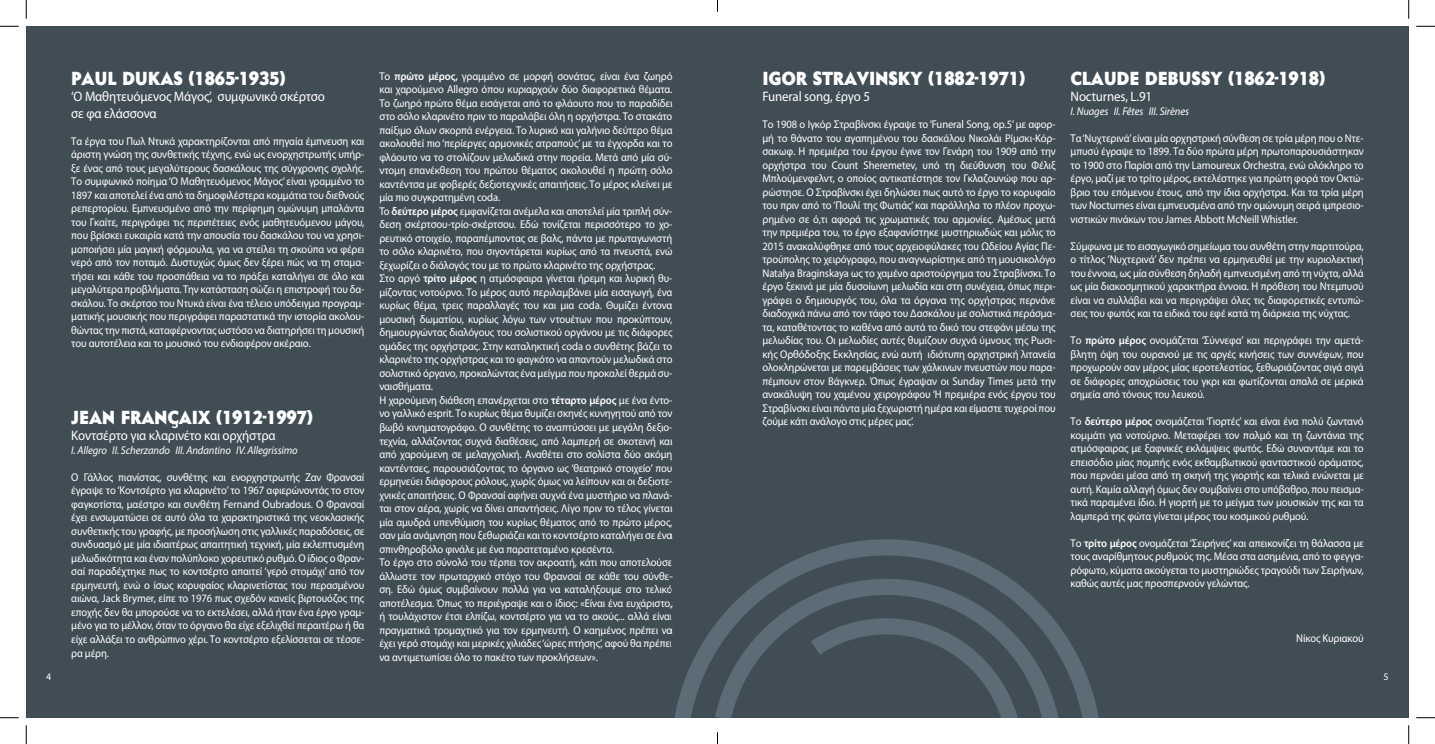
<style>
.page{position:relative;width:1435px;height:744px;background:#fff}
.page>*{position:absolute;margin:0;border:0;box-sizing:border-box;transform-origin:0 0}
.t1{font:18.75px "CF Daphne";letter-spacing:-.01em;color:#fff;scale:.94 1}
.t2{font:13.75px/16.5px "Myriad Pro";letter-spacing:-.01em;color:#fff;scale:.94 1}
.t3{font:11.25px/13.5px "Myriad Pro";letter-spacing:-.01em;color:#fff;text-align:justify;scale:.94 1}
.t4{font:italic 11.25px "Myriad Pro";letter-spacing:-.01em;color:#fff;scale:.94 1}
.t5{font:10px "Myriad Pro";color:#fff}
.s1{font-weight:600}
</style>
<div class="page">
<div style="left:26px;top:26px;width:1382px;height:691px;background:#414d55"></div>
<svg style="left:172px;top:422px;width:6px;height:6px"></svg>
<svg style="left:675px;top:539px;width:424px;height:178px"></svg>
<svg style="left:715px;top:569px;width:364px;height:148px"></svg>
<svg style="left:811px;top:613px;width:225px;height:104px"></svg>
<svg style="left:0;top:25px;width:19px;height:2px"></svg>
<svg style="left:1416px;top:25px;width:18px;height:2px"></svg>
<svg style="left:0;top:717px;width:19px;height:1px"></svg>
<svg style="left:1416px;top:717px;width:18px;height:1px"></svg>
<svg style="left:25px;top:0;width:2px;height:19px"></svg>
<svg style="left:25px;top:725px;width:2px;height:18px"></svg>
<svg style="left:1408px;top:0;width:1px;height:19px"></svg>
<svg style="left:1408px;top:725px;width:1px;height:18px"></svg>
<p class="t5" style="left:46px;top:670px;width:7px">4</p>
<h1 class="t1" style="left:71px;top:69px;width:229px">PAUL DUKAS (1865-1935)</h1>
<p class="t2" style="left:71px;top:88px;width:271px">‘Ο Μαθητευόμενος Μάγος’, συμφωνικό σκέρτσο σε φα ελάσσονα</p>
<p class="t3" style="left:71px;top:134px;width:313px">Τα έργα του Πωλ Ντυκά χαρακτηρίζονται από πηγαία έμπνευση και άριστη γνώση της συνθετικής τέχνης, ενώ ως ενορχηστρωτής υπήρ&shy;ξε ένας από τους μεγαλύτερους δασκάλους της σύγχρονης σχολής.<br>Το συμφωνικό ποίημα ‘Ο Μαθητευόμενος Μάγος’ είναι γραμμένο το 1897 και αποτελεί ένα από τα δημοφιλέστερα κομμάτια του διεθνούς ρεπερτορίου. Εμπνευσμένο από την περίφημη ομώνυμη μπαλάντα του Γκαίτε, περιγράφει τις περιπέτειες ενός μαθητευόμενου μάγου, που βρίσκει ευκαιρία κατά την απουσία του δασκάλου του να χρησι&shy;μοποιήσει μία μαγική φόρμουλα, για να στείλει τη σκούπα να φέρει νερό από τον ποταμό. Δυστυχώς όμως δεν ξέρει πώς να τη σταμα&shy;τήσει και κάθε του προσπάθεια να το πράξει καταλήγει σε όλο και μεγαλύτερα προβλήματα. Την κατάσταση σώζει η επιστροφή του δα&shy;σκάλου. Το σκέρτσο του Ντυκά είναι ένα τέλειο υπόδειγμα προγραμ&shy;ματικής μουσικής που περιγράφει παραστατικά την ιστορία ακολου&shy;θώντας την πιστά, καταφέρνοντας ωστόσο να διατηρήσει τη μουσική του αυτοτέλεια και το μουσικό του ενδιαφέρον ακέραιο.</p>
<h1 class="t1" style="left:71px;top:408px;width:259px">JEAN FRANCAIX (1912-1997)</h1>
<p class="t2" style="left:71px;top:427px;width:219px">Κοντσέρτο για κλαρινέτο και ορχήστρα</p>
<p class="t4" style="left:71px;top:443px;width:242px">Ι. Allegro II. Scherzando III. Andantino IV. Allegrissimo</p>
<p class="t3" style="left:71px;top:470px;width:313px">Ο Γάλλος πιανίστας, συνθέτης και ενορχηστρωτής Ζαν Φρανσαί έγραψε το ‘Κοντσέρτο για κλαρινέτο’ το 1967 αφιερώνοντάς το στον φαγκοτίστα, μαέστρο και συνθέτη Fernand Oubradous. Ο Φρανσαί έχει ενσωματώσει σε αυτό όλα τα χαρακτηριστικά της νεοκλασικής συνθετικής του γραφής, με προσήλωση στις γαλλικές παραδόσεις, σε συνδυασμό με μία ιδιαιτέρως απαιτητική τεχνική, μία εκλεπτυσμένη μελωδικότητα και έναν πολύπλοκο χορευτικό ρυθμό. Ο ίδιος ο Φραν&shy;σαί παραδέχτηκε πως το κοντσέρτο απαιτεί ‘γερό στομάχι’ από τον ερμηνευτή, ενώ ο ίσως κορυφαίος κλαρινετίστας του περασμένου αιώνα, Jack Brymer, είπε το 1976 πως σχεδόν κανείς βιρτουόζος της εποχής δεν θα μπορούσε να το εκτελέσει, αλλά ήταν ένα έργο γραμ&shy;μένο για το μέλλον, όταν το όργανο θα είχε εξελιχθεί περαιτέρω ή θα είχε αλλάξει το ανθρώπινο χέρι. Το κοντσέρτο εξελίσσεται σε τέσσε&shy;ρα μέρη.</p>
<p class="t3" style="left:379px;top:69px;width:313px;text-align:left">Το <span class="s1">πρώτο μέρος,</span> γραμμένο σε μορφή σονάτας, είναι ένα ζωηρό και χαρούμενο Allegro όπου κυριαρχούν δύο διαφορετικά θέματα.<br>Το ζωηρό πρώτο θέμα εισάγεται από το φλάουτο που το παραδίδει στο σόλο κλαρινέτο πριν το παραλάβει όλη η ορχήστρα. Το στακάτο παίξιμο όλων σκορπά ενέργεια. Το λυρικό και γαλήνιο δεύτερο θέμα ακολουθεί πιο ‘περίεργες αρμονικές ατραπούς’ με τα έγχορδα και το φλάουτο να το στολίζουν μελωδικά στην πορεία. Μετά από μία σύ&shy;ντομη επανέκθεση του πρώτου θέματος ακολουθεί η πρώτη σόλο καντέντσα με φοβερές δεξιοτεχνικές απαιτήσεις. Το μέρος κλείνει με μία πιο συγκρατημένη coda.<br>To <span class="s1">δεύτερο μέρος</span> εμφανίζεται ανέμελα και αποτελεί μία τριπλή σύν&shy;δεση σκέρτσου-τρίο-σκέρτσου. Εδώ τονίζεται περισσότερο το χο&shy;ρευτικό στοιχείο, παραπέμποντας σε βαλς, πάντα με πρωταγωνιστή το σόλο κλαρινέτο, που σιγοντάρεται κυρίως από τα πνευστά, ενώ ξεχωρίζει ο διάλογός του με το πρώτο κλαρινέτο της ορχήστρας.<br>Στο αργό <span class="s1">τρίτο μέρος</span> η ατμόσφαιρα γίνεται ήρεμη και λυρική θυ&shy;μίζοντας νοτούρνο. Το μέρος αυτό περιλαμβάνει μία εισαγωγή, ένα κυρίως θέμα, τρεις παραλλαγές του και μια coda. Θυμίζει έντονα μουσική δωματίου, κυρίως λόγω των ντουέτων που προκύπτουν, δημιουργώντας διαλόγους του σολιστικού οργάνου με τις διάφορες ομάδες της ορχήστρας. Στην καταληκτική coda ο συνθέτης βάζει το κλαρινέτο της ορχήστρας και το φαγκότο να απαντούν μελωδικά στο σολιστικό όργανο, προκαλώντας ένα μείγμα που προκαλεί θερμά συ&shy;ναισθήματα.<br>Η χαρούμενη διάθεση επανέρχεται στο <span class="s1">τέταρτο μέρος</span> με ένα έντο&shy;νο γαλλικό esprit. Το κυρίως θέμα θυμίζει σκηνές κυνηγητού από τον βωβό κινηματογράφο. Ο συνθέτης το αναπτύσσει με μεγάλη δεξιο&shy;τεχνία, αλλάζοντας συχνά διαθέσεις, από λαμπερή σε σκοτεινή και από χαρούμενη σε μελαγχολική. Αναθέτει στο σολίστα δύο ακόμη καντέντσες, παρουσιάζοντας το όργανο ως ‘θεατρικό στοιχείο’ που ερμηνεύει διάφορους ρόλους, χωρίς όμως να λείπουν και οι δεξιοτε&shy;χνικές απαιτήσεις. Ο Φρανσαί αφήνει συχνά ένα μυστήριο να πλανά&shy;ται στον αέρα, χωρίς να δίνει απαντήσεις. Λίγο πριν το τέλος γίνεται μία αμυδρά υπενθύμιση του κυρίως θέματος από το πρώτο μέρος, σαν μία ανάμνηση που ξεθωριάζει και το κοντσέρτο καταλήγει σε ένα σπινθηροβόλο φινάλε με ένα παρατεταμένο κρεσέντο.<br>Το έργο στο σύνολό του τέρπει τον ακροατή, κάτι που αποτελούσε άλλωστε τον πρωταρχικό στόχο του Φρανσαί σε κάθε του σύνθε&shy;ση. Εδώ όμως συμβαίνουν πολλά για να καταλήξουμε στο τελικό αποτέλεσμα. Όπως το περιέγραψε και ο ίδιος: «Είναι ένα ευχάριστο, ή τουλάχιστον έτσι ελπίζω, κοντσέρτο για να το ακούς... αλλά είναι πραγματικά τρομαχτικό για τον ερμηνευτή. Ο καημένος πρέπει να έχει γερό στομάχι και μερικές χιλιάδες ‘ώρες πτήσης’, αφού θα πρέπει να αντιμετωπίσει όλο το πακέτο των προκλήσεων».</p>
<h1 class="t1" style="left:762px;top:69px;width:281px">IGOR STRAVINSKY (1882-1971)</h1>
<p class="t2" style="left:762px;top:88px;width:116px">Funeral song, έργο 5</p>
<p class="t3" style="left:762px;top:117px;width:313px">Το 1908 ο Ιγκόρ Στραβίνσκι έγραψε το ‘Funeral Song, op.5’ με αφορ&shy;μή το θάνατο του αγαπημένου του δασκάλου Νικολάι Ρίμσκι-Κόρ&shy;σακωφ. Η πρεμιέρα του έργου έγινε τον Γενάρη του 1909 από την ορχήστρα του Count Sheremetev, υπό τη διεύθυνση του Φέλιξ Μπλούμενφελντ, ο οποίος αντικατέστησε τον Γκλαζουνώφ που αρ&shy;ρώστησε. Ο Στραβίνσκι έχει δηλώσει πως αυτό το έργο το κορυφαίο του πριν από το ‘Πουλί της Φωτιάς’ και παράλληλα το πλέον προχω&shy;ρημένο σε ό,τι αφορά τις χρωματικές του αρμονίες. Αμέσως μετά την πρεμιέρα του, το έργο εξαφανίστηκε μυστηριωδώς και μόλις το 2015 ανακαλύφθηκε από τους αρχειοφύλακες του Ωδείου Αγίας Πε&shy;τρούπολης το χειρόγραφο, που αναγνωρίστηκε από τη μουσικολόγο Natalya Braginskaya ως το χαμένο αριστούργημα του Στραβίνσκι. Το έργο ξεκινά με μία δυσοίωνη μελωδία και στη συνέχεια, όπως περι&shy;γράφει ο δημιουργός του, όλα τα όργανα της ορχήστρας περνάνε διαδοχικά πάνω από τον τάφο του Δασκάλου με σολιστικά περάσμα&shy;τα, καταθέτοντας το καθένα από αυτά το δικό του στεφάνι μέσω της μελωδίας του. Οι μελωδίες αυτές θυμίζουν συχνά ύμνους της Ρωσι&shy;κής Ορθόδοξης Εκκλησίας, ενώ αυτή ιδιότυπη ορχηστρική λιτανεία ολοκληρώνεται με παρεμβάσεις των χάλκινων πνευστών που παρα&shy;πέμπουν στον Βάγκνερ. Όπως έγραψαν οι Sunday Times μετά την ανακάλυψη του χαμένου χειρογράφου ‘Η πρεμιέρα ενός έργου του Στραβίνσκι είναι πάντα μία ξεχωριστή ημέρα και είμαστε τυχεροί που ζούμε κάτι ανάλογο στις μέρες μας’.</p>
<h1 class="t1" style="left:1070px;top:69px;width:272px">CLAUDE DEBUSSY (1862-1918)</h1>
<p class="t2" style="left:1070px;top:88px;width:88px">Nocturnes, L.91</p>
<p class="t4" style="left:1070px;top:104px;width:127px">Ι. Nuages ΙΙ. Fêtes ΙΙΙ. Sirènes</p>
<p class="t3" style="left:1070px;top:131px;width:313px">Τα ‘Νυχτερινά’ είναι μία ορχηστρική σύνθεση σε τρία μέρη που ο Ντε&shy;μπυσύ έγραψε το 1899. Τα δύο πρώτα μέρη πρωτοπαρουσιάστηκαν το 1900 στο Παρίσι από την Lamoureux Orchestra, ενώ ολόκληρο το έργο, μαζί με το τρίτο μέρος, εκτελέστηκε για πρώτη φορά τον Οκτώ&shy;βριο του επόμενου έτους, από την ίδια ορχήστρα. Και τα τρία μέρη των Nocturnes είναι εμπνευσμένα από την ομώνυμη σειρά ιμπρεσιο&shy;νιστικών πινάκων του James Abbott McNeill Whistler.</p>
<p class="t3" style="left:1070px;top:239px;width:313px">Σύμφωνα με το εισαγωγικό σημείωμα του συνθέτη στην παρτιτούρα, ο τίτλος ‘Νυχτερινά’ δεν πρέπει να ερμηνευθεί με την κυριολεκτική του έννοια, ως μία σύνθεση δηλαδή εμπνευσμένη από τη νύχτα, αλλά ως μία διακοσμητικού χαρακτήρα έννοια. H πρόθεση του Ντεμπυσύ είναι να συλλάβει και να περιγράψει όλες τις διαφορετικές εντυπώ&shy;σεις του φωτός και τα ειδικά του εφέ κατά τη διάρκεια της νύχτας.</p>
<p class="t3" style="left:1070px;top:333px;width:313px">Το <span class="s1">πρώτο μέρος</span> ονομάζεται ‘Σύννεφα’ και περιγράφει την αμετά&shy;βλητη όψη του ουρανού με τις αργές κινήσεις των συννέφων, που προχωρούν σαν μέρος μίας ιεροτελεστίας, ξεθωριάζοντας σιγά σιγά σε διάφορες αποχρώσεις του γκρι και φωτίζονται απαλά σε μερικά σημεία από τόνους του λευκού.</p>
<p class="t3" style="left:1070px;top:414px;width:313px">Το <span class="s1">δεύτερο μέρος</span> ονομάζεται ‘Γιορτές’ και είναι ένα πολύ ζωντανό κομμάτι για νοτούρνο. Μεταφέρει τον παλμό και τη ζωντάνια της ατμόσφαιρας με ξαφνικές εκλάμψεις φωτός. Εδώ συναντάμε και το επεισόδιο μίας πομπής ενός εκθαμβωτικού φανταστικού οράματος, που περνάει μέσα από τη σκηνή της γιορτής και τελικά ενώνεται με αυτή. Καμία αλλαγή όμως δεν συμβαίνει στο υπόβαθρο, που πεισμα&shy;τικά παραμένει ίδιο. Η γιορτή με το μείγμα των μουσικών της και τα λαμπερά της φώτα γίνεται μέρος του κοσμικού ρυθμού.</p>
<p class="t3" style="left:1070px;top:536px;width:313px">Το <span class="s1">τρίτο μέρος</span> ονομάζεται ‘Σειρήνες’ και απεικονίζει τη θάλασσα με τους αναρίθμητους ρυθμούς της. Μέσα στα ασημένια, από το φεγγα&shy;ρόφωτο, κύματα ακούγεται το μυστηριώδες τραγούδι των Σειρήνων, καθώς αυτές μας προσπερνούν γελώντας.</p>
<p class="t3" style="left:1296px;top:630px;width:73px">Νίκος Κυριακού</p>
<p class="t5" style="left:1383px;top:670px;width:7px">5</p>
</div>
